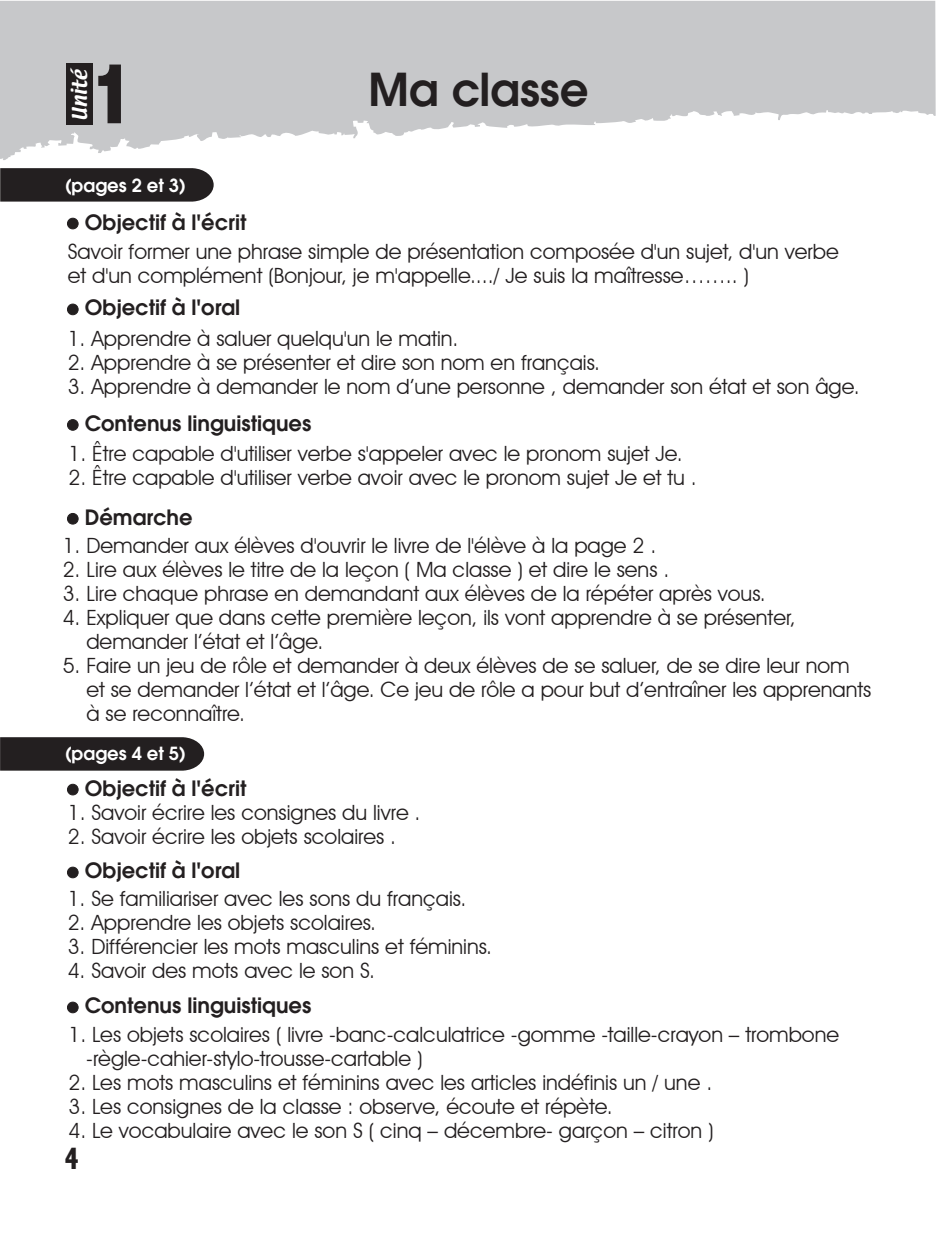
<style>
.page{position:relative;width:936px;height:1234px;background:#fff}
.page>*{position:absolute;margin:0;border:0;box-sizing:border-box;transform-origin:0 0}
.t1{font:800 condensed 90px "Abadi";color:#231f20}
.t2{font:600 45px "Avant Garde";color:#231f20}
.t3{font:800 condensed 32.4px "Abadi";color:#231f20;scale:.83 1}
.t4{font:21px/24px "Avant Garde IT Cby BT";color:#231f20}
.t5{font:600 21px "Avant Garde";color:#231f20}
.t6{font:600 18px "Avant Garde";color:#fff}
.t7{font:18px "Textile";color:#fff}
</style>
<div class="page">
<div style="left:0;top:168px;width:214px;height:33px;background:#231f20"></div>
<svg style="left:0;top:1px;width:935px;height:159px;fill:#c7c8ca"></svg>
<div style="left:66px;top:63px;width:27px;height:62px;background:#231f20"></div>
<div style="left:67px;top:218px;width:11px;height:11px;background:#231f20;border-radius:50%"></div>
<div style="left:67px;top:218px;width:11px;height:11px;border:1px solid #231f20;border-radius:50%"></div>
<div style="left:67px;top:304px;width:11px;height:11px;background:#231f20;border-radius:50%"></div>
<div style="left:67px;top:304px;width:11px;height:11px;border:1px solid #231f20;border-radius:50%"></div>
<div style="left:67px;top:419px;width:11px;height:11px;background:#231f20;border-radius:50%"></div>
<div style="left:67px;top:419px;width:11px;height:11px;border:1px solid #231f20;border-radius:50%"></div>
<div style="left:67px;top:513px;width:11px;height:11px;background:#231f20;border-radius:50%"></div>
<div style="left:67px;top:513px;width:11px;height:11px;border:1px solid #231f20;border-radius:50%"></div>
<div style="left:67px;top:784px;width:11px;height:10px;background:#231f20;border-radius:50%"></div>
<div style="left:67px;top:783px;width:11px;height:12px;border:1px solid #231f20;border-radius:50%"></div>
<div style="left:67px;top:867px;width:11px;height:10px;background:#231f20;border-radius:50%"></div>
<div style="left:67px;top:866px;width:11px;height:11px;border:1px solid #231f20;border-radius:50%"></div>
<div style="left:67px;top:1001px;width:11px;height:11px;background:#231f20;border-radius:50%"></div>
<div style="left:67px;top:1001px;width:11px;height:11px;border:1px solid #231f20;border-radius:50%"></div>
<div style="left:0;top:737px;width:204px;height:33px;background:#231f20"></div>
<p class="t7" style="left:67px;top:120px;width:55px;rotate:-90deg">Unité</p>
<h1 class="t1" style="left:89px;top:41px;width:47px">1</h1>
<h2 class="t2" style="left:368px;top:60px;width:221px">Ma classe</h2>
<p class="t6" style="left:65px;top:174px;width:122px">(pages 2 et 3)</p>
<p class="t5" style="left:85px;top:208px;width:163px">Objectif à l'écrit</p>
<p class="t4" style="left:68px;top:239px;width:772px">Savoir former une phrase simple de présentation composée d'un sujet, d'un verbe et d'un complément (Bonjour, je m'appelle..../ Je suis la maîtresse…….. )</p>
<p class="t5" style="left:85px;top:294px;width:157px">Objectif à l'oral</p>
<p class="t4" style="left:68px;top:326px;width:392px">1. Apprendre à saluer quelqu'un le matin.</p>
<p class="t4" style="left:68px;top:350px;width:534px">2. Apprendre à se présenter et dire son nom en français.</p>
<p class="t4" style="left:68px;top:374px;width:793px">3. Apprendre à demander le nom d’une personne , demander son état et son âge.</p>
<p class="t5" style="left:85px;top:409px;width:228px">Contenus linguistiques</p>
<p class="t4" style="left:68px;top:441px;width:615px">1. Être capable d'utiliser verbe s'appeler avec le pronom sujet Je.</p>
<p class="t4" style="left:68px;top:465px;width:629px">2. Être capable d'utiliser verbe avoir avec le pronom sujet Je et tu .</p>
<p class="t5" style="left:85px;top:503px;width:109px">Démarche</p>
<p class="t4" style="left:63px;top:533px;width:595px">1. Demander aux élèves d'ouvrir le livre de l'élève à la page 2 .</p>
<p class="t4" style="left:63px;top:557px;width:608px">2. Lire aux élèves le titre de la leçon ( Ma classe ) et dire le sens .</p>
<p class="t4" style="left:63px;top:581px;width:704px">3. Lire chaque phrase en demandant aux élèves de la répéter après vous.</p>
<p class="t4" style="left:86px;top:605px;width:710px;text-indent:-24px">4. Expliquer que dans cette première leçon, ils vont apprendre à se présenter, demander l’état et l’âge.</p>
<p class="t4" style="left:86px;top:653px;width:786px;text-indent:-24px">5. Faire un jeu de rôle et demander à deux élèves de se saluer, de se dire leur nom et se demander l’état et l’âge. Ce jeu de rôle a pour but d’entraîner les apprenants à se reconnaître.</p>
<p class="t6" style="left:65px;top:741px;width:122px">(pages 4 et 5)</p>
<p class="t5" style="left:85px;top:774px;width:163px">Objectif à l'écrit</p>
<p class="t4" style="left:68px;top:800px;width:354px">1. Savoir écrire les consignes du livre .</p>
<p class="t4" style="left:68px;top:824px;width:330px">2. Savoir écrire les objets scolaires .</p>
<p class="t5" style="left:85px;top:856px;width:157px">Objectif à l'oral</p>
<p class="t4" style="left:68px;top:886px;width:400px">1. Se familiariser avec les sons du français.</p>
<p class="t4" style="left:68px;top:910px;width:310px">2. Apprendre les objets scolaires.</p>
<p class="t4" style="left:68px;top:934px;width:426px">3. Différencier les mots masculins et féminins.</p>
<p class="t4" style="left:68px;top:958px;width:309px">4. Savoir des mots avec le son S.</p>
<p class="t5" style="left:85px;top:991px;width:228px">Contenus linguistiques</p>
<p class="t4" style="left:86px;top:1022px;width:754px;text-indent:-18px">1. Les objets scolaires ( livre -banc-calculatrice -gomme -taille-crayon – trombone -règle-cahier-stylo-trousse-cartable )</p>
<p class="t4" style="left:68px;top:1070px;width:645px">2. Les mots masculins et féminins avec les articles indéfinis un / une .</p>
<p class="t4" style="left:68px;top:1094px;width:545px">3. Les consignes de la classe : observe, écoute et répète.</p>
<p class="t4" style="left:68px;top:1118px;width:646px">4. Le vocabulaire avec le son S ( cinq – décembre- garçon – citron )</p>
<h3 class="t3" style="left:65px;top:1139px;width:18px">4</h3>
</div>
